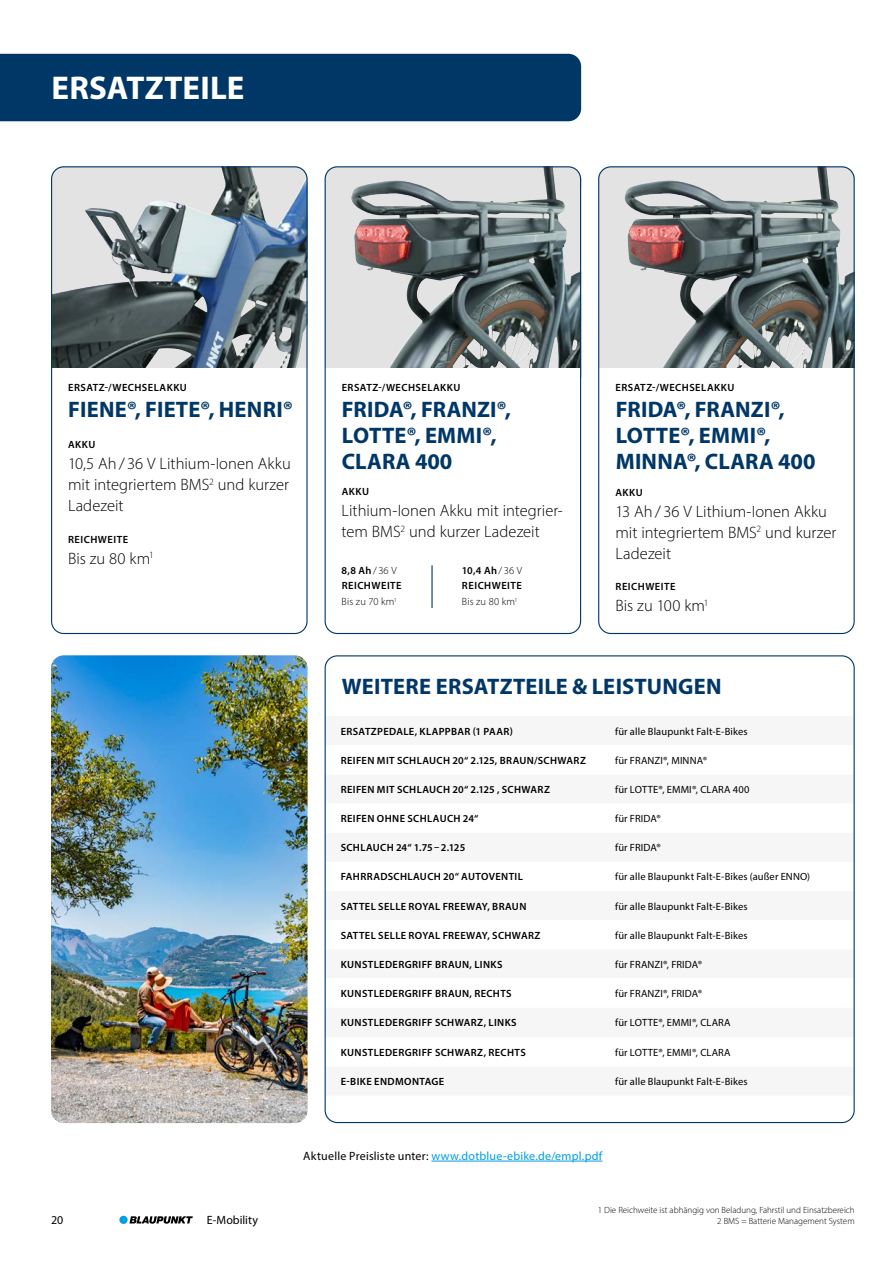
<style>
.page{position:relative;width:893px;height:1263px;background:#fff}
.page>*{position:absolute;margin:0;border:0;box-sizing:border-box;transform-origin:0 0}
.t1{font:700 33px "Myriad Pro";letter-spacing:.01em;color:#fff}
.t2{font:700 22.5px/26.2px "Myriad Pro";letter-spacing:.01em;color:#003766}
.t3{font:300 16.5px/21px "Myriad Pro";color:#000}
.t4{font:12px "Myriad Pro";letter-spacing:.02em;color:#009ee3}
.t5{font:12px "Myriad Pro";color:#000}
.t6{font:600 10.5px/15.8px "Myriad Pro";letter-spacing:.035em;color:#000}
.t7{font:10.5px "Myriad Pro";letter-spacing:.01em;color:#000}
.t8{font:300 9px/10.5px "Myriad Pro";color:#000;text-align:right}
.s1{font-weight:300}
.s2{color:#000}
</style>
<div class="page">
<img style="left:51px;top:168px;width:255px;height:200px">
<div style="left:325px;top:166px;width:256px;height:223px;background:#e3e3e3;border-radius:13px"></div>
<img style="left:351px;top:166px;width:230px;height:203px">
<div style="left:325px;top:369px;width:256px;height:281px;background:#fff"></div>
<div style="left:51px;top:166px;width:257px;height:468px;border:1px solid #003766;border-radius:12px"></div>
<div style="left:325px;top:166px;width:256px;height:468px;border:1px solid #003766;border-radius:12px"></div>
<hr style="left:431px;top:566px;width:2px;height:42px;background:#003766">
<div style="left:598px;top:166px;width:257px;height:227px;background:#e3e3e3;border-radius:13px"></div>
<img style="left:624px;top:168px;width:229px;height:201px">
<div style="left:0;top:54px;width:581px;height:67px;background:#003766"></div>
<div style="left:598px;top:369px;width:257px;height:265px;background:#fff"></div>
<div style="left:598px;top:166px;width:257px;height:468px;border:1px solid #003766;border-radius:12px"></div>
<hr style="left:431px;top:1161px;width:171px;height:1px;background:#009ee3">
<div style="left:119px;top:1216px;width:9px;height:8px;background:#009ee3;border-radius:50%"></div>
<svg style="left:129px;top:1216px;width:64px;height:8px"></svg>
<img style="left:51px;top:655px;width:257px;height:468px">
<h1 class="t1" style="left:51px;top:66px;width:195px">ERSATZTEILE</h1>
<p class="t6" style="left:68px;top:379px;width:120px">ERSATZ-/WECHSELAKKU</p>
<h2 class="t2" style="left:68px;top:395px;width:226px">FIENE®, FIETE®, HENRI®</h2>
<p class="t6" style="left:68px;top:437px;width:29px">AKKU</p>
<h3 class="t3" style="left:68px;top:453px;width:224px;text-align:justify">10,5 Ah / 36 V Lithium-Ionen Akku mit integriertem BMS<sup>2</sup> und kurzer Ladezeit</h3>
<p class="t6" style="left:68px;top:531px;width:61px">REICHWEITE</p>
<h3 class="t3" style="left:68px;top:548px;width:87px">Bis zu 80 km<sup>1</sup></h3>
<p class="t6" style="left:342px;top:379px;width:120px">ERSATZ-/WECHSELAKKU</p>
<h2 class="t2" style="left:342px;top:395px;width:171px">FRIDA®, FRANZI®,<br>LOTTE®, EMMI®,<br>CLARA 400</h2>
<p class="t6" style="left:342px;top:484px;width:29px">AKKU</p>
<h3 class="t3" style="left:342px;top:500px;width:223px">Lithium-Ionen Akku mit integrier&shy;tem BMS<sup>2</sup> und kurzer Ladezeit</h3>
<p class="t6" style="left:342px;top:562px;width:62px">8,8 Ah<span class="s1">/36 V<br></span>REICHWEITE<br><span class="s1">Bis zu 70 km</span><sup>1</sup></p>
<p class="t6" style="left:462px;top:562px;width:62px;text-align:justify">10,4 Ah <span class="s1">/ 36 V </span>REICHWEITE <span class="s1">Bis zu 80 km</span><sup>1</sup></p>
<p class="t6" style="left:616px;top:379px;width:120px">ERSATZ-/WECHSELAKKU</p>
<h2 class="t2" style="left:616px;top:395px;width:201px">FRIDA®, FRANZI®,<br>LOTTE®, EMMI®,<br>MINNA®, CLARA 400</h2>
<p class="t6" style="left:616px;top:484px;width:29px">AKKU</p>
<h3 class="t3" style="left:615px;top:500px;width:222px">13 Ah / 36 V Lithium-Ionen Akku mit integriertem BMS<sup>2</sup> und kurzer<br>Ladezeit</h3>
<p class="t6" style="left:616px;top:578px;width:61px">REICHWEITE</p>
<h3 class="t3" style="left:615px;top:595px;width:95px">Bis zu 100 km<sup>1</sup></h3>
<p class="t5" style="left:51px;top:1212px;width:14px">20</p>
<p class="t5" style="left:207px;top:1212px;width:53px">E-Mobility</p>
<h2 class="t2" style="left:342px;top:673px;width:381px">WEITERE ERSATZTEILE &amp; LEISTUNGEN</h2>
<p class="t6" style="left:341px;top:723px;width:174px">ERSATZPEDALE, KLAPPBAR (1 PAAR)</p>
<p class="t7" style="left:615px;top:725px;width:134px">für alle Blaupunkt Falt-E-Bikes</p>
<p class="t6" style="left:341px;top:752px;width:247px">REIFEN MIT SCHLAUCH 20“ 2.125, BRAUN/SCHWARZ</p>
<p class="t7" style="left:615px;top:754px;width:94px">für FRANZI®, MINNA®</p>
<p class="t6" style="left:341px;top:781px;width:211px">REIFEN MIT SCHLAUCH 20“ 2.125 , SCHWARZ</p>
<p class="t7" style="left:615px;top:783px;width:136px">für LOTTE®, EMMI®, CLARA 400</p>
<p class="t6" style="left:341px;top:810px;width:139px">REIFEN OHNE SCHLAUCH 24“</p>
<p class="t7" style="left:615px;top:812px;width:47px">für FRIDA®</p>
<p class="t6" style="left:341px;top:839px;width:126px">SCHLAUCH 24“ 1.75 – 2.125</p>
<p class="t7" style="left:615px;top:841px;width:47px">für FRIDA®</p>
<p class="t6" style="left:341px;top:869px;width:184px">FAHRRADSCHLAUCH 20“ AUTOVENTIL</p>
<p class="t7" style="left:615px;top:870px;width:197px">für alle Blaupunkt Falt-E-Bikes (außer ENNO)</p>
<p class="t6" style="left:341px;top:898px;width:187px">SATTEL SELLE ROYAL FREEWAY, BRAUN</p>
<p class="t7" style="left:615px;top:899px;width:134px">für alle Blaupunkt Falt-E-Bikes</p>
<p class="t6" style="left:341px;top:927px;width:201px">SATTEL SELLE ROYAL FREEWAY, SCHWARZ</p>
<p class="t7" style="left:615px;top:929px;width:134px">für alle Blaupunkt Falt-E-Bikes</p>
<p class="t6" style="left:341px;top:956px;width:163px">KUNSTLEDERGRIFF BRAUN, LINKS</p>
<p class="t7" style="left:615px;top:958px;width:89px">für FRANZI®, FRIDA®</p>
<p class="t6" style="left:341px;top:985px;width:173px">KUNSTLEDERGRIFF BRAUN, RECHTS</p>
<p class="t7" style="left:615px;top:987px;width:89px">für FRANZI®, FRIDA®</p>
<p class="t6" style="left:341px;top:1015px;width:178px">KUNSTLEDERGRIFF SCHWARZ, LINKS</p>
<p class="t7" style="left:615px;top:1016px;width:117px">für LOTTE®, EMMI®, CLARA</p>
<p class="t6" style="left:341px;top:1044px;width:187px">KUNSTLEDERGRIFF SCHWARZ, RECHTS</p>
<p class="t7" style="left:615px;top:1046px;width:117px">für LOTTE®, EMMI®, CLARA</p>
<p class="t6" style="left:341px;top:1073px;width:105px">E-BIKE ENDMONTAGE</p>
<p class="t7" style="left:615px;top:1075px;width:134px">für alle Blaupunkt Falt-E-Bikes</p>
<p class="t4" style="left:303px;top:1148px;width:301px"><span class="s2">Aktuelle Preisliste unter:</span> www.dotblue-ebike.de/empl.pdf</p>
<p class="t8" style="left:598px;top:1205px;width:258px">1 Die Reichweite ist abhängig von Beladung, Fahrstil und Einsatzbereich<br>2 BMS = Batterie Management System</p>
</div>
